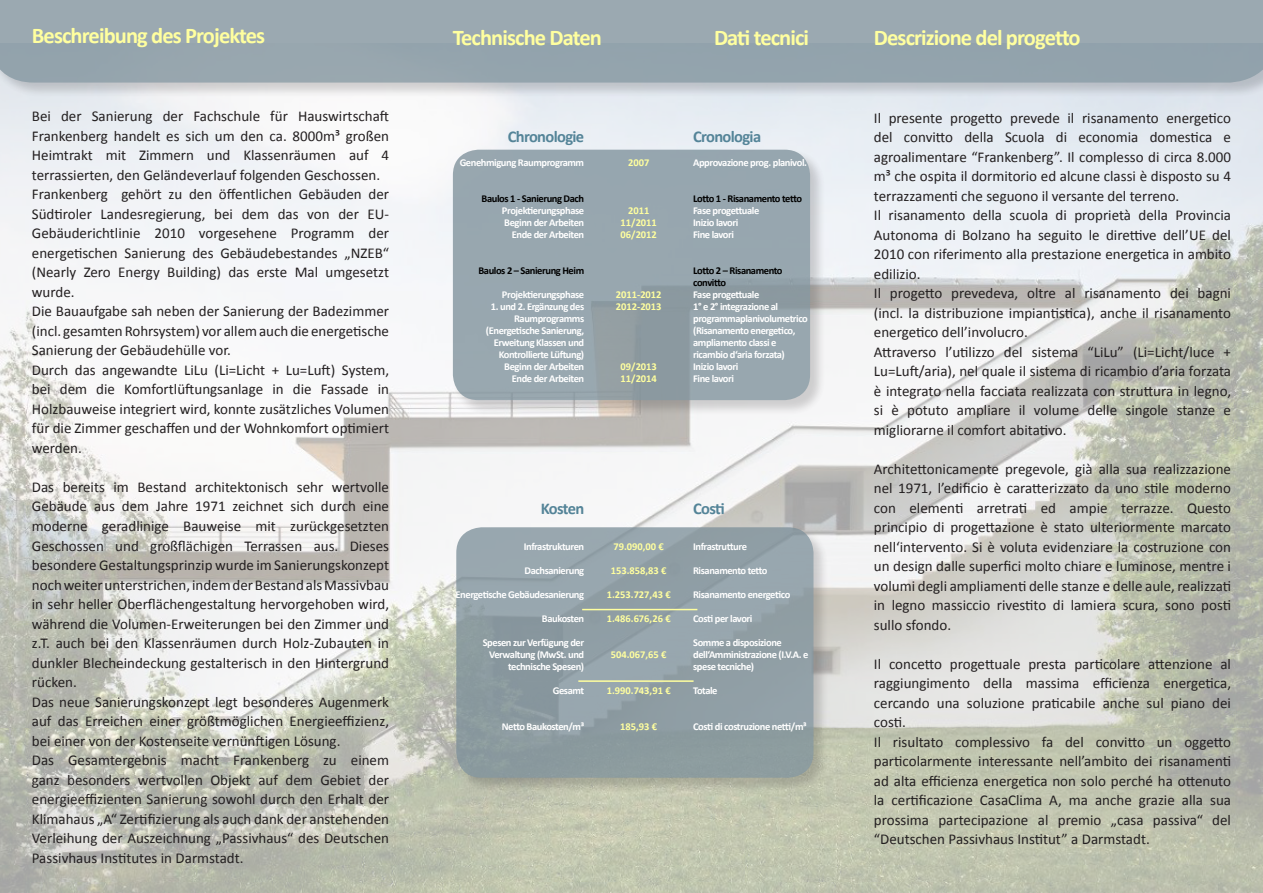
<style>
.page{position:relative;width:1263px;height:893px;background:#fff}
.page>*{position:absolute;margin:0;border:0;box-sizing:border-box;transform-origin:0 0}
.t1{font:700 22.5px "Calibri";letter-spacing:-.04em;color:#ffff9f}
.t2{font:700 16.5px "Calibri";letter-spacing:-.04em;color:#548498}
.t3{font:15px/19.5px "Calibri";color:#231f20;text-align:justify}
.t4{font:700 10.5px/12px "Calibri";letter-spacing:-.04em;color:#fff;text-align:right}
.t5{font:700 10.5px "Calibri";color:#ffff9f}
.t6{font:700 10.5px/12px "Calibri";letter-spacing:-.04em;color:#000}
</style>
<div class="page">
<img style="left:0;top:98px;width:1263px;height:795px">
<div style="left:0;top:0;width:1263px;height:98px;background:#231f20;opacity:.25"></div>
<svg style="left:0;top:0;width:1263px;height:83px;background:#97a6af"></svg>
<div style="left:452px;top:149px;width:374px;height:267px;background:#231f20;opacity:.25"></div>
<div style="left:453px;top:150px;width:357px;height:250px;background:linear-gradient(to right,#98a7af,#94a3ab);border-radius:26px"></div>
<div style="left:456px;top:526px;width:373px;height:268px;background:#231f20;opacity:.25"></div>
<div style="left:456px;top:527px;width:357px;height:251px;background:#8f9ea5;border-radius:26px"></div>
<hr style="left:582px;top:609px;width:115px;height:1px;background:#ffff9f">
<hr style="left:578px;top:680px;width:115px;height:2px;background:#ffff9f">
<p class="t1" style="left:32px;top:22px;width:235px">Beschreibung des Projektes</p>
<p class="t3" style="left:32px;top:107px;width:359px">Bei der Sanierung der Fachschule für Hauswirtschaft Frankenberg handelt es sich um den ca. 8000m³ großen Heimtrakt mit Zimmern und Klassenräumen auf 4 terrassierten, den Geländeverlauf folgenden Geschossen.</p>
<p class="t3" style="left:32px;top:185px;width:359px">Frankenberg gehört zu den öffentlichen Gebäuden der Südtiroler Landesregierung, bei dem das von der EU-Gebäuderichtlinie 2010 vorgesehene Programm der energetischen Sanierung des Gebäudebestandes „NZEB“ (Nearly Zero Energy Building) das erste Mal umgesetzt wurde.</p>
<p class="t3" style="left:32px;top:302px;width:359px">Die Bauaufgabe sah neben der Sanierung der Badezimmer (incl. gesamten Rohrsystem) vor allem auch die energetische Sanierung der Gebäudehülle vor.</p>
<p class="t3" style="left:32px;top:360px;width:359px">Durch das angewandte LiLu (Li=Licht + Lu=Luft) System, bei dem die Komfortlüftungsanlage in die Fassade in Holzbauweise integriert wird, konnte zusätzliches Volumen für die Zimmer geschaffen und der Wohnkomfort optimiert werden.</p>
<p class="t3" style="left:32px;top:477px;width:359px">Das bereits im Bestand architektonisch sehr wertvolle Gebäude aus dem Jahre 1971 zeichnet sich durch eine moderne geradlinige Bauweise mit zurückgesetzten Geschossen und großflächigen Terrassen aus. Dieses besondere Gestaltungsprinzip wurde im Sanierungskonzept noch weiter unterstrichen, indem der Bestand als Massivbau in sehr heller Oberflächengestaltung hervorgehoben wird, während die Volumen-Erweiterungen bei den Zimmer und z.T. auch bei den Klassenräumen durch Holz-Zubauten in dunkler Blecheindeckung gestalterisch in den Hintergrund rücken.</p>
<p class="t3" style="left:32px;top:692px;width:359px">Das neue Sanierungskonzept legt besonderes Augenmerk auf das Erreichen einer größtmöglichen Energieeffizienz, bei einer von der Kostenseite vernünftigen Lösung.</p>
<p class="t3" style="left:32px;top:750px;width:359px">Das Gesamtergebnis macht Frankenberg zu einem ganz besonders wertvollen Objekt auf dem Gebiet der energieeffizienten Sanierung sowohl durch den Erhalt der Klimahaus „A“ Zertifizierung als auch dank der anstehenden Verleihung der Auszeichnung „Passivhaus“ des Deutschen Passivhaus Institutes in Darmstadt.</p>
<p class="t1" style="left:453px;top:23px;width:150px">Technische Daten</p>
<p class="t1" style="left:714px;top:23px;width:97px">Dati tecnici</p>
<p class="t2" style="left:508px;top:126px;width:78px">Chronologie</p>
<p class="t4" style="left:460px;top:157px;width:126px">Genehmigung Raumprogramm</p>
<p class="t6" style="left:482px;top:193px;width:104px">Baulos 1 - Sanierung Dach</p>
<p class="t4" style="left:502px;top:205px;width:84px">Projektierungsphase</p>
<p class="t4" style="left:504px;top:217px;width:81px">Beginn der Arbeiten</p>
<p class="t4" style="left:512px;top:229px;width:74px">Ende der Arbeiten</p>
<p class="t6" style="left:478px;top:265px;width:107px">Baulos 2 – Sanierung Heim</p>
<p class="t4" style="left:502px;top:289px;width:84px">Projektierungsphase</p>
<p class="t4" style="left:491px;top:301px;width:95px">1. und 2. Ergänzung des<br>Raumprogramms</p>
<p class="t4" style="left:486px;top:325px;width:100px">(Energetische Sanierung,<br>Erweitung Klassen und<br>Kontrollierte Lüftung)</p>
<p class="t4" style="left:504px;top:361px;width:81px">Beginn der Arbeiten</p>
<p class="t4" style="left:512px;top:373px;width:74px">Ende der Arbeiten</p>
<p class="t5" style="left:628px;top:156px;width:23px">2007</p>
<p class="t5" style="left:628px;top:204px;width:23px">2011</p>
<p class="t5" style="left:620px;top:216px;width:38px">11/2011</p>
<p class="t5" style="left:620px;top:228px;width:38px">06/2012</p>
<p class="t5" style="left:616px;top:288px;width:47px">2011-2012</p>
<p class="t5" style="left:616px;top:300px;width:47px">2012-2013</p>
<p class="t5" style="left:620px;top:360px;width:38px">09/2013</p>
<p class="t5" style="left:620px;top:372px;width:38px">11/2014</p>
<p class="t2" style="left:693px;top:126px;width:70px">Cronologia</p>
<p class="t4" style="left:693px;top:157px;width:115px">Approvazione prog. planivol.</p>
<p class="t6" style="left:693px;top:193px;width:110px">Lotto 1 - Risanamento tetto</p>
<p class="t4" style="left:693px;top:205px;width:68px">Fase progettuale</p>
<p class="t4" style="left:693px;top:217px;width:47px">Inizio lavori</p>
<p class="t4" style="left:693px;top:229px;width:42px">Fine lavori</p>
<p class="t6" style="left:693px;top:265px;width:91px">Lotto 2 – Risanamento convitto</p>
<p class="t4" style="left:693px;top:289px;width:68px">Fase progettuale</p>
<p class="t4" style="left:693px;top:301px;width:116px;text-align:left">1° e 2° integrazione al programmaplanivolumetrico</p>
<p class="t4" style="left:693px;top:325px;width:104px;text-align:left">(Risanamento energetico, ampliamento classi e ricambio d‘aria forzata)</p>
<p class="t4" style="left:693px;top:361px;width:47px">Inizio lavori</p>
<p class="t4" style="left:693px;top:373px;width:42px">Fine lavori</p>
<p class="t2" style="left:541px;top:498px;width:45px">Kosten</p>
<p class="t4" style="left:524px;top:541px;width:62px">Infrastrukturen</p>
<p class="t4" style="left:524px;top:565px;width:61px">Dachsanierung</p>
<p class="t4" style="left:455px;top:589px;width:130px">Energetische Gebäudesanierung</p>
<p class="t4" style="left:542px;top:613px;width:44px">Baukosten</p>
<p class="t4" style="left:483px;top:637px;width:103px">Spesen zur Verfügung der<br>Verwaltung (MwSt. und technische Spesen)</p>
<p class="t4" style="left:553px;top:685px;width:33px">Gesamt</p>
<p class="t4" style="left:502px;top:721px;width:84px">Netto Baukosten/m³</p>
<p class="t5" style="left:613px;top:540px;width:52px">79.090,00 €</p>
<p class="t5" style="left:611px;top:564px;width:57px">153.858,83 €</p>
<p class="t5" style="left:607px;top:588px;width:65px">1.253.727,43 €</p>
<p class="t5" style="left:607px;top:612px;width:65px">1.486.676,26 €</p>
<p class="t5" style="left:611px;top:648px;width:57px">504.067,65 €</p>
<p class="t5" style="left:607px;top:684px;width:65px">1.990.743,91 €</p>
<p class="t5" style="left:620px;top:720px;width:39px">185,93 €</p>
<p class="t2" style="left:693px;top:498px;width:33px">Costi</p>
<p class="t4" style="left:693px;top:541px;width:55px">Infrastrutture</p>
<p class="t4" style="left:693px;top:565px;width:76px">Risanamento tetto</p>
<p class="t4" style="left:693px;top:589px;width:99px">Risanamento energetico</p>
<p class="t4" style="left:693px;top:613px;width:61px">Costi per lavori</p>
<p class="t4" style="left:693px;top:637px;width:117px;text-align:left">Somme a disposizione dell‘Amministrazione (I.V.A. e spese tecniche)</p>
<p class="t4" style="left:693px;top:685px;width:26px">Totale</p>
<p class="t4" style="left:693px;top:721px;width:115px">Costi di costruzione netti/m³</p>
<p class="t1" style="left:874px;top:23px;width:208px">Descrizione del progetto</p>
<p class="t3" style="left:874px;top:108px;width:359px">Il presente progetto prevede il risanamento energetico del convitto della Scuola di economia domestica e agroalimentare “Frankenberg”. Il complesso di circa 8.000 m³ che ospita il dormitorio ed alcune classi è disposto su 4 terrazzamenti che seguono il versante del terreno.</p>
<p class="t3" style="left:874px;top:205px;width:359px">Il risanamento della scuola di proprietà della Provincia Autonoma di Bolzano ha seguito le direttive dell’UE del 2010 con riferimento alla prestazione energetica in ambito edilizio.</p>
<p class="t3" style="left:874px;top:283px;width:359px">Il progetto prevedeva, oltre al risanamento dei bagni (incl. la distribuzione impiantistica), anche il risanamento energetico dell’involucro.</p>
<p class="t3" style="left:874px;top:342px;width:359px">Attraverso l’utilizzo del sistema “LiLu” (Li=Licht/luce + Lu=Luft/aria), nel quale il sistema di ricambio d’aria forzata è integrato nella facciata realizzata con struttura in legno, si è potuto ampliare il volume delle singole stanze e migliorarne il comfort abitativo.</p>
<p class="t3" style="left:874px;top:459px;width:359px">Architettonicamente pregevole, già alla sua realizzazione nel 1971, l’edificio è caratterizzato da uno stile moderno con elementi arretrati ed ampie terrazze. Questo principio di progettazione è stato ulteriormente marcato nell‘intervento. Si è voluta evidenziare la costruzione con un design dalle superfici molto chiare e luminose, mentre i volumi degli ampliamenti delle stanze e delle aule, realizzati in legno massiccio rivestito di lamiera scura, sono posti sullo sfondo.</p>
<p class="t3" style="left:874px;top:654px;width:359px">Il concetto progettuale presta particolare attenzione al raggiungimento della massima efficienza energetica, cercando una soluzione praticabile anche sul piano dei costi.</p>
<p class="t3" style="left:874px;top:732px;width:359px">Il risultato complessivo fa del convitto un oggetto particolarmente interessante nell’ambito dei risanamenti ad alta efficienza energetica non solo perché ha ottenuto la certificazione CasaClima A, ma anche grazie alla sua prossima partecipazione al premio „casa passiva“ del “Deutschen Passivhaus Institut” a Darmstadt.</p>
</div>
